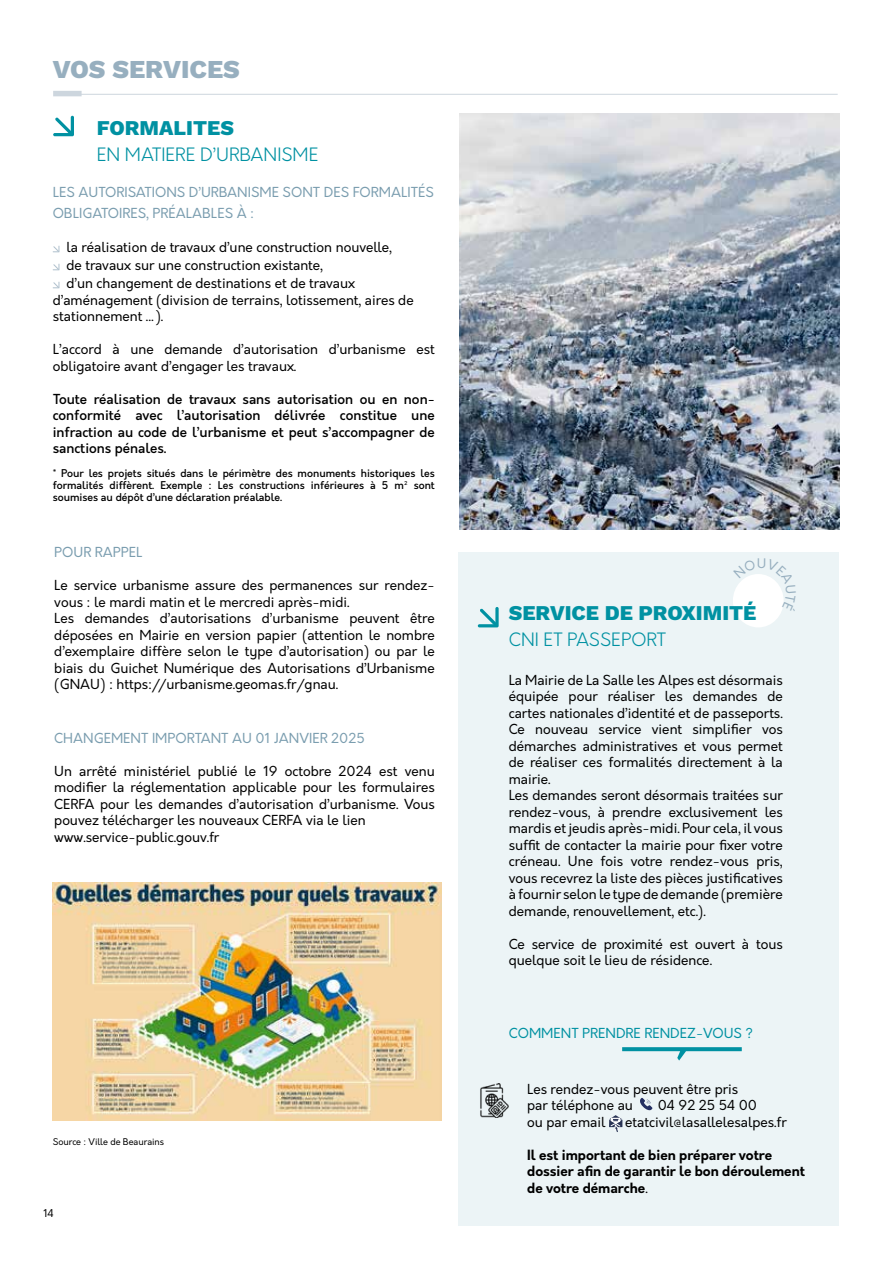
<style>
.page{position:relative;width:893px;height:1263px;background:#fff}
.page>*{position:absolute;margin:0;border:0;box-sizing:border-box;transform-origin:0 0}
.t1{font:800 25.8px "Work Sans";color:#97afbf}
.t2{font:800 21px "Work Sans";color:#0091a2}
.t3{font:300 18px "Orkney";color:#0091a2}
.t4{font:13.5px/16.5px "Orkney";color:#000}
.t5{font:500 13.5px/16.5px "Orkney";color:#000;text-align:justify}
.t6{font:13.5px/20.5px "Orkney";color:#7a9daf}
.t7{font:700 13.5px/16.5px "Orkney";color:#000}
.t8{font:13.5px "Orkney";color:#0091a2}
.t9{font:500 10.5px/12px "Orkney";color:#000;text-align:justify}
.t10{font:10.5px "Orkney";color:#000}
.t11{font:9px "Orkney";color:#000}
.s1{font-weight:400}
</style>
<div class="page">
<hr style="left:892px;top:113px;width:1px;height:446px;background:#f7f4eb">
<hr style="left:892px;top:605px;width:1px;height:278px;background:#c1cdd6">
<hr style="left:892px;top:895px;width:1px;height:331px;background:#feede6">
<div style="left:458px;top:552px;width:381px;height:674px;background:#ecf4f6"></div>
<div style="left:733px;top:574px;width:51px;height:53px;background:#fff;border-radius:50%"></div>
<svg style="left:640px;top:1098px;width:12px;height:12px"></svg>
<svg style="left:609px;top:1115px;width:13px;height:17px"></svg>
<svg style="left:622px;top:1047px;width:120px;height:13px"></svg>
<hr style="left:79px;top:94px;width:759px;height:1px;background:#cdd6de">
<div style="left:53px;top:91px;width:29px;height:5px;border:2px solid #cdd6de"></div>
<img style="left:480px;top:1083px;width:29px;height:34px">
<svg style="left:53px;top:246px;width:6px;height:6px"></svg>
<svg style="left:53px;top:264px;width:6px;height:6px"></svg>
<svg style="left:53px;top:282px;width:6px;height:6px"></svg>
<img style="left:53px;top:882px;width:388px;height:239px">
<svg style="left:53px;top:116px;width:21px;height:20px"></svg>
<svg style="left:478px;top:607px;width:21px;height:20px"></svg>
<img style="left:459px;top:113px;width:381px;height:416px">
<h1 class="t1" style="left:53px;top:50px;width:189px">VOS SERVICES</h1>
<h2 class="t2" style="left:97px;top:112px;width:139px">FORMALITES</h2>
<h3 class="t3" style="left:97px;top:143px;width:223px">EN MATIERE D’URBANISME</h3>
<p class="t6" style="left:53px;top:182px;width:383px">LES AUTORISATIONS D’URBANISME SONT DES FORMALITÉS<br>OBLIGATOIRES, PRÉALABLES À :</p>
<p class="t4" style="left:67px;top:239px;width:327px;line-height:18px">la réalisation de travaux d’une construction nouvelle, de travaux sur une construction existante,<br>d’un changement de destinations et de travaux</p>
<p class="t4" style="left:53px;top:292px;width:362px">d’aménagement (division de terrains, lotissement, aires de stationnement …).</p>
<p class="t4" style="left:53px;top:341px;width:384px">L’accord à une demande d’autorisation d’urbanisme est obligatoire avant d’engager les travaux.</p>
<p class="t5" style="left:53px;top:391px;width:384px">Toute réalisation de travaux sans autorisation ou en non&shy;conformité avec l’autorisation délivrée constitue une infraction au code de l’urbanisme et peut s’accompagner de sanctions pénales.</p>
<p class="t9" style="left:53px;top:468px;width:384px">* Pour les projets situés dans le périmètre des monuments historiques les formalités diffèrent. Exemple : Les constructions inférieures à 5 m² sont soumises au dépôt d’une déclaration préalable.</p>
<p class="t6" style="left:54px;top:542px;width:90px">POUR RAPPEL</p>
<p class="t4" style="left:54px;top:577px;width:382px">Le service urbanisme assure des permanences sur rendez&shy;vous : le mardi matin et le mercredi après-midi.<br>Les demandes d’autorisations d’urbanisme peuvent être déposées en Mairie en version papier (attention le nombre d’exemplaire diffère selon le type d’autorisation) ou par le biais du Guichet Numérique des Autorisations d’Urbanisme (GNAU) : https://urbanisme.geomas.fr/gnau.</p>
<p class="t6" style="left:54px;top:728px;width:312px">CHANGEMENT IMPORTANT AU 01 JANVIER 2025</p>
<p class="t4" style="left:54px;top:763px;width:382px">Un arrêté ministériel publié le 19 octobre 2024 est venu modifier la réglementation applicable pour les formulaires CERFA pour les demandes d’autorisation d’urbanisme. Vous pouvez télécharger les nouveaux CERFA via le lien www.service-public.gouv.fr</p>
<p class="t11" style="left:53px;top:1136px;width:113px">Source : Ville de Beaurains</p>
<p class="t10" style="left:43px;top:1206px;width:12px">14</p>
<h2 class="t2" style="left:509px;top:597px;width:249px">SERVICE DE PROXIMITÉ</h2>
<h3 class="t3" style="left:509px;top:628px;width:159px">CNI ET PASSEPORT</h3>
<p class="t4" style="left:509px;top:672px;width:276px">La Mairie de La Salle les Alpes est désormais équipée pour réaliser les demandes de cartes nationales d’identité et de passeports.<br>Ce nouveau service vient simplifier vos démarches administratives et vous permet de réaliser ces formalités directement à la mairie.<br>Les demandes seront désormais traitées sur rendez-vous, à prendre exclusivement les mardis et jeudis après-midi. Pour cela, il vous suffit de contacter la mairie pour fixer votre créneau. Une fois votre rendez-vous pris, vous recevrez la liste des pièces justificatives à fournir selon le type de demande (première demande, renouvellement, etc.).</p>
<p class="t4" style="left:509px;top:936px;width:276px">Ce service de proximité est ouvert à tous quelque soit le lieu de résidence.</p>
<p class="t8" style="left:509px;top:1024px;width:246px">COMMENT PRENDRE RENDEZ-VOUS ?</p>
<p class="t4" style="left:527px;top:1081px;width:212px">Les rendez-vous peuvent être pris par téléphone au</p>
<p class="t4" style="left:658px;top:1097px;width:101px">04 92 25 54 00</p>
<p class="t4" style="left:527px;top:1114px;width:80px">ou par email</p>
<p class="t4" style="left:625px;top:1114px;width:163px">etatcivil@lasallelesalpes.fr</p>
<p class="t7" style="left:527px;top:1147px;width:279px">Il est important de bien préparer votre dossier afin de garantir le bon déroulement de votre démarche<span class="s1">.</span></p>
</div>
